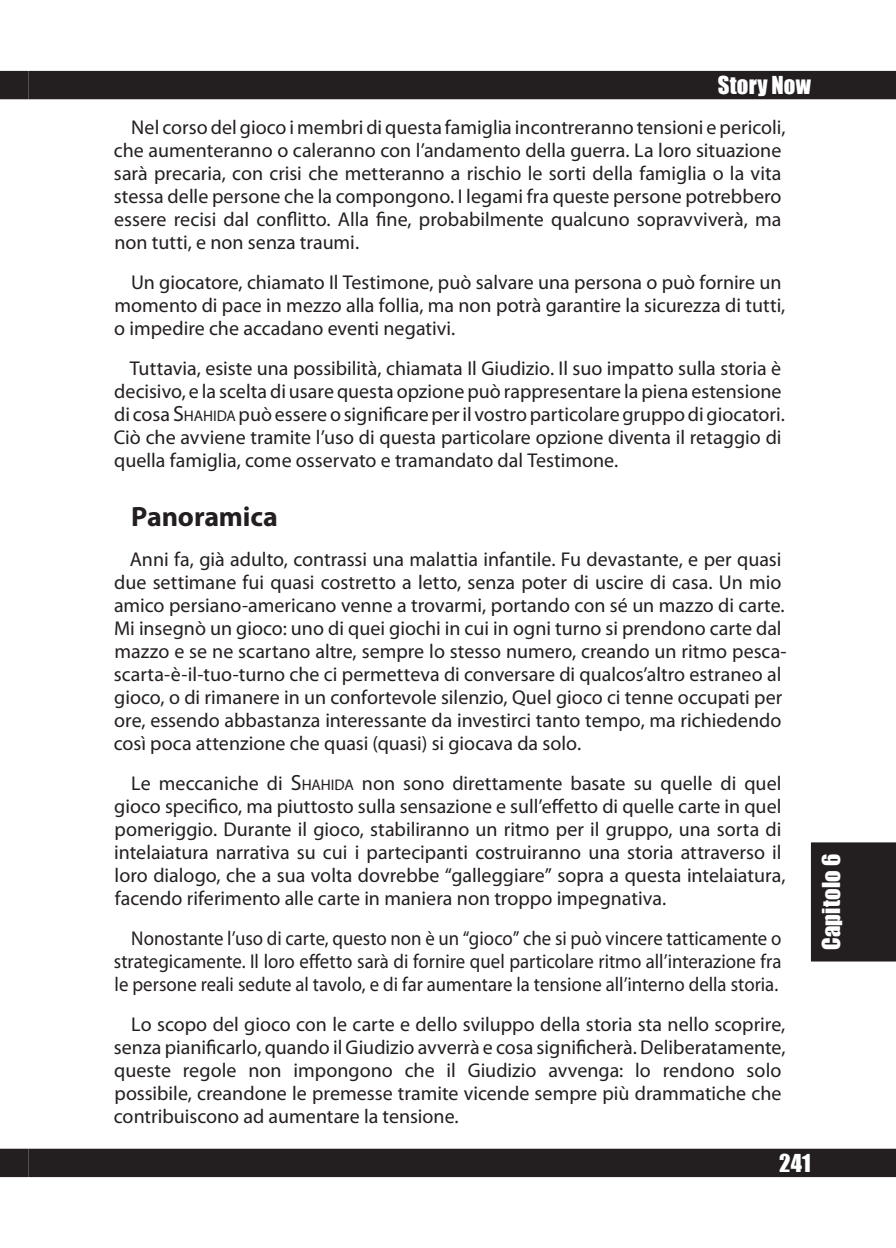
<style>
.page{position:relative;width:896px;height:1248px;background:#fff}
.page>*{position:absolute;margin:0;border:0;box-sizing:border-box;transform-origin:0 0}
.t1{font:700 28px "Myriad Pro";letter-spacing:-.005em;color:#231f20}
.t2{font:22.6px "Impact";letter-spacing:.005em;color:#fff}
.t3{font:20px/23px "Myriad Pro";color:#231f20}
.t4{font:20px/23px "Myriad Pro";color:#231f20;text-align:justify;scale:.94 1}
.s1{font-size:22px}
.s2{font-size:15.4px}
</style>
<div class="page">
<div style="left:0;top:71px;width:896px;height:28px;background:#231f20"></div>
<div style="left:0;top:1148px;width:896px;height:28px;background:#231f20"></div>
<div style="left:811px;top:842px;width:85px;height:119px;background:#231f20"></div>
<p class="t2" style="left:718px;top:68px;width:95px">Story Now</p>
<p class="t3" style="left:114px;top:116px;width:673px;text-indent:17px">Nel corso del gioco i membri di questa famiglia incontreranno tensioni e pericoli, che aumenteranno o caleranno con l’andamento della guerra. La loro situazione sarà precaria, con crisi che metteranno a rischio le sorti della famiglia o la vita stessa delle persone che la compongono. I legami fra queste persone potrebbero essere recisi dal conflitto. Alla fine, probabilmente qualcuno sopravviverà, ma non tutti, e non senza traumi.</p>
<p class="t3" style="left:114px;top:271px;width:673px;text-indent:17px">Un giocatore, chiamato Il Testimone, può salvare una persona o può fornire un momento di pace in mezzo alla follia, ma non potrà garantire la sicurezza di tutti, o impedire che accadano eventi negativi.</p>
<p class="t3" style="left:114px;top:357px;width:673px;text-indent:16px">Tuttavia, esiste una possibilità, chiamata Il Giudizio. Il suo impatto sulla storia è decisivo, e la scelta di usare questa opzione può rappresentare la piena estensione di cosa <span class="s1">S</span><span class="s2">HAHIDA</span> può essere o significare per il vostro particolare gruppo di giocatori.<br>Ciò che avviene tramite l’uso di questa particolare opzione diventa il retaggio di quella famiglia, come osservato e tramandato dal Testimone.</p>
<h1 class="t1" style="left:131px;top:498px;width:148px">Panoramica</h1>
<p class="t3" style="left:114px;top:547px;width:674px;text-indent:16px">Anni fa, già adulto, contrassi una malattia infantile. Fu devastante, e per quasi due settimane fui quasi costretto a letto, senza poter di uscire di casa. Un mio amico persiano-americano venne a trovarmi, portando con sé un mazzo di carte.<br>Mi insegnò un gioco: uno di quei giochi in cui in ogni turno si prendono carte dal mazzo e se ne scartano altre, sempre lo stesso numero, creando un ritmo pesca&shy;scarta-è-il-tuo-turno che ci permetteva di conversare di qualcos’altro estraneo al gioco, o di rimanere in un confortevole silenzio, Quel gioco ci tenne occupati per ore, essendo abbastanza interessante da investirci tanto tempo, ma richiedendo così poca attenzione che quasi (quasi) si giocava da solo.</p>
<p class="t3" style="left:114px;top:771px;width:673px;text-indent:17px">Le meccaniche di <span class="s1">S</span><span class="s2">HAHIDA</span> non sono direttamente basate su quelle di quel gioco specifico, ma piuttosto sulla sensazione e sull’effetto di quelle carte in quel pomeriggio. Durante il gioco, stabiliranno un ritmo per il gruppo, una sorta di intelaiatura narrativa su cui i partecipanti costruiranno una storia attraverso il loro dialogo, che a sua volta dovrebbe “galleggiare” sopra a questa intelaiatura, facendo riferimento alle carte in maniera non troppo impegnativa.</p>
<p class="t4" style="left:114px;top:926px;width:712px;text-indent:17px">Nonostante l’uso di carte, questo non è un “gioco” che si può vincere tatticamente o strategicamente. Il loro effetto sarà di fornire quel particolare ritmo all’interazione fra le persone reali sedute al tavolo, e di far aumentare la tensione all’interno della storia.</p>
<p class="t3" style="left:114px;top:1012px;width:673px;text-indent:17px">Lo scopo del gioco con le carte e dello sviluppo della storia sta nello scoprire, senza pianificarlo, quando il Giudizio avverrà e cosa significherà. Deliberatamente, queste regole non impongono che il Giudizio avvenga: lo rendono solo possibile, creandone le premesse tramite vicende sempre più drammatiche che contribuiscono ad aumentare la tensione.</p>
<p class="t2" style="left:814px;top:949px;width:97px;rotate:-90deg">Capitolo 6</p>
<p class="t2" style="left:779px;top:1145px;width:33px">241</p>
</div>
